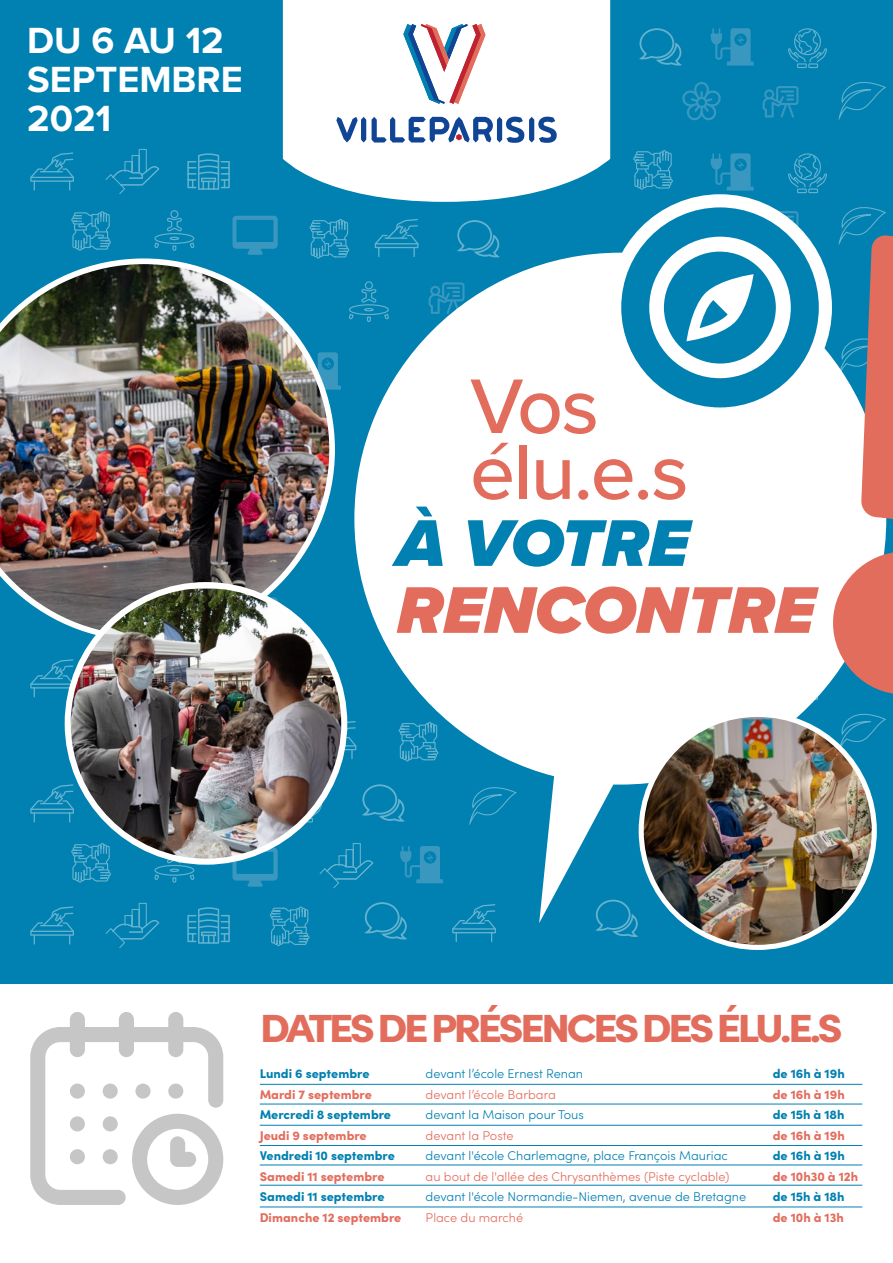
<style>
.page{position:relative;width:893px;height:1263px;background:#fff}
.page>*{position:absolute;margin:0;border:0;box-sizing:border-box;transform-origin:0 0}
.t1{font:500 80.25px/65.8px "Proxima Nova";letter-spacing:-.02em;color:#e36d5d}
.t2{font:italic 900 68.4px "Proxima Nova";color:#e36d5d}
.t3{font:italic 900 68.4px "Proxima Nova";color:#0081b1}
.t4{font:900 39.3px "Sofia Pro";letter-spacing:-.09em;color:#e36d5d;scale:1.1 1}
.t5{font:700 37.65px/38.8px "Proxima Nova";color:#fff}
.t6{font:300 12.75px "Sofia Pro";color:#0081b1}
.t7{font:900 12.75px "Sofia Pro";color:#0081b1}
.t8{font:900 12.75px "Sofia Pro";color:#e36d5d}
.t9{font:300 12.75px "Sofia Pro";color:#e36d5d}
</style>
<div class="page">
<div style="left:0;top:0;width:893px;height:984px;background:#0081b1"></div>
<svg style="left:30px;top:1012px;width:193px;height:193px"></svg>
<div style="left:135px;top:1083px;width:16px;height:16px;background:#c6c6c6;border-radius:50%"></div>
<div style="left:103px;top:1116px;width:15px;height:15px;background:#c6c6c6;border-radius:50%"></div>
<div style="left:70px;top:1083px;width:15px;height:16px;background:#c6c6c6;border-radius:50%"></div>
<div style="left:70px;top:1116px;width:15px;height:15px;background:#c6c6c6;border-radius:50%"></div>
<div style="left:70px;top:1149px;width:15px;height:15px;background:#c6c6c6;border-radius:50%"></div>
<div style="left:103px;top:1149px;width:15px;height:15px;background:#c6c6c6;border-radius:50%"></div>
<div style="left:103px;top:1083px;width:15px;height:16px;background:#c6c6c6;border-radius:50%"></div>
<hr style="left:260px;top:1084px;width:602px;height:1px;background:#0081b1">
<hr style="left:260px;top:1104px;width:602px;height:1px;background:#0081b1">
<hr style="left:260px;top:1125px;width:602px;height:1px;background:#0081b1">
<hr style="left:260px;top:1145px;width:602px;height:1px;background:#0081b1">
<hr style="left:260px;top:1165px;width:602px;height:1px;background:#0081b1">
<hr style="left:260px;top:1185px;width:602px;height:1px;background:#0081b1">
<hr style="left:260px;top:1207px;width:602px;height:1px;background:#0081b1">
<svg style="left:375px;top:219px;width:44px;height:38px"></svg>
<svg style="left:30px;top:152px;width:44px;height:39px"></svg>
<svg style="left:30px;top:659px;width:38px;height:38px"></svg>
<svg style="left:30px;top:784px;width:38px;height:38px"></svg>
<svg style="left:452px;top:904px;width:44px;height:38px"></svg>
<svg style="left:344px;top:721px;width:12px;height:38px"></svg>
<svg style="left:30px;top:906px;width:44px;height:38px"></svg>
<svg style="left:838px;top:82px;width:48px;height:37px"></svg>
<svg style="left:838px;top:713px;width:48px;height:38px"></svg>
<svg style="left:469px;top:787px;width:48px;height:37px"></svg>
<svg style="left:309px;top:219px;width:41px;height:39px"></svg>
<svg style="left:71px;top:211px;width:40px;height:40px"></svg>
<svg style="left:398px;top:721px;width:41px;height:41px"></svg>
<svg style="left:633px;top:150px;width:40px;height:40px"></svg>
<svg style="left:269px;top:906px;width:41px;height:41px"></svg>
<svg style="left:72px;top:862px;width:39px;height:21px"></svg>
<svg style="left:105px;top:149px;width:55px;height:45px"></svg>
<svg style="left:319px;top:843px;width:55px;height:46px"></svg>
<svg style="left:105px;top:902px;width:55px;height:46px"></svg>
<svg style="left:187px;top:153px;width:43px;height:37px"></svg>
<svg style="left:187px;top:907px;width:43px;height:37px"></svg>
<div style="left:365px;top:281px;width:8px;height:8px;border:1px solid #fff;border-radius:50%"></div>
<svg style="left:349px;top:288px;width:40px;height:34px"></svg>
<div style="left:170px;top:210px;width:8px;height:8px;border:1px solid #fff;border-radius:50%"></div>
<svg style="left:154px;top:217px;width:41px;height:34px"></svg>
<svg style="left:154px;top:862px;width:41px;height:21px"></svg>
<svg style="left:639px;top:28px;width:43px;height:38px"></svg>
<svg style="left:457px;top:220px;width:43px;height:38px"></svg>
<svg style="left:364px;top:902px;width:43px;height:38px"></svg>
<svg style="left:595px;top:923px;width:43px;height:14px"></svg>
<svg style="left:362px;top:784px;width:43px;height:38px"></svg>
<svg style="left:682px;top:82px;width:39px;height:39px"></svg>
<svg style="left:762px;top:86px;width:36px;height:32px"></svg>
<svg style="left:429px;top:282px;width:35px;height:32px"></svg>
<svg style="left:788px;top:28px;width:39px;height:40px"></svg>
<svg style="left:788px;top:153px;width:39px;height:40px"></svg>
<svg style="left:233px;top:216px;width:45px;height:39px"></svg>
<svg style="left:233px;top:862px;width:45px;height:25px"></svg>
<svg style="left:711px;top:28px;width:43px;height:38px"></svg>
<svg style="left:335px;top:352px;width:6px;height:38px"></svg>
<svg style="left:711px;top:153px;width:43px;height:38px"></svg>
<svg style="left:400px;top:846px;width:43px;height:37px"></svg>
<img style="left:0;top:258px;width:335px;height:368px">
<svg style="left:539px;top:772px;width:147px;height:151px"></svg>
<div style="left:354px;top:253px;width:532px;height:531px;background:#fff;border-radius:50%"></div>
<svg style="left:283px;top:0;width:327px;height:202px;background:#ecf5f9"></svg>
<svg style="left:403px;top:24px;width:82px;height:80px;background:#cec4ce"></svg>
<svg style="left:336px;top:117px;width:30px;height:26px"></svg>
<svg style="left:372px;top:117px;width:185px;height:26px;background:#91a8cc"></svg>
<img style="left:68px;top:589px;width:276px;height:273px">
<div style="left:65px;top:582px;width:282px;height:283px;border:6px solid #fff;border-radius:50%"></div>
<img style="left:641px;top:714px;width:233px;height:233px;border-radius:117px">
<div style="left:639px;top:712px;width:238px;height:238px;border:5px solid #fff;border-radius:50%"></div>
<svg style="left:615px;top:201px;width:210px;height:213px;fill:#0081b1"></svg>
<div style="left:608px;top:194px;width:224px;height:227px;border:13px solid #fff;border-radius:50%"></div>
<svg style="left:639px;top:206px;width:254px;height:494px"></svg>
<h3 class="t5" style="left:27px;top:20px;width:217px">DU 6 AU 12<br>SEPTEMBRE<br>2021</h3>
<h1 class="t1" style="left:470px;top:370px;width:220px">Vos élu.e.s</h1>
<h2 class="t3" style="left:397px;top:492px;width:294px">À VOTRE</h2>
<h2 class="t2" style="left:397px;top:559px;width:420px">RENCONTRE</h2>
<h3 class="t4" style="left:260px;top:997px;width:531px">DATES DE PRÉSENCES DES ÉLU.E.S</h3>
<p class="t7" style="left:260px;top:1064px;width:111px">Lundi 6 septembre</p>
<p class="t6" style="left:426px;top:1064px;width:159px">devant l’école Ernest Renan</p>
<p class="t7" style="left:773px;top:1064px;width:73px">de 16h à 19h</p>
<p class="t8" style="left:260px;top:1084px;width:114px">Mardi 7 septembre</p>
<p class="t9" style="left:426px;top:1085px;width:132px">devant l’école Barbara</p>
<p class="t8" style="left:773px;top:1084px;width:73px">de 16h à 19h</p>
<p class="t7" style="left:260px;top:1105px;width:133px">Mercredi 8 septembre</p>
<p class="t6" style="left:426px;top:1105px;width:160px">devant la Maison pour Tous</p>
<p class="t7" style="left:773px;top:1105px;width:73px">de 15h à 18h</p>
<p class="t8" style="left:260px;top:1125px;width:109px">Jeudi 9 septembre</p>
<p class="t9" style="left:426px;top:1126px;width:89px">devant la Poste</p>
<p class="t8" style="left:773px;top:1125px;width:73px">de 16h à 19h</p>
<p class="t7" style="left:260px;top:1146px;width:137px">Vendredi 10 septembre</p>
<p class="t6" style="left:426px;top:1146px;width:304px">devant l'école Charlemagne, place François Mauriac</p>
<p class="t7" style="left:773px;top:1146px;width:73px">de 16h à 19h</p>
<p class="t8" style="left:260px;top:1166px;width:126px">Samedi 11 septembre</p>
<p class="t9" style="left:426px;top:1167px;width:305px">au bout de l'allée des Chrysanthèmes (Piste cyclable)</p>
<p class="t8" style="left:773px;top:1166px;width:87px">de 10h30 à 12h</p>
<p class="t7" style="left:260px;top:1187px;width:126px">Samedi 11 septembre</p>
<p class="t6" style="left:426px;top:1187px;width:322px">devant l'école Normandie-Niemen, avenue de Bretagne</p>
<p class="t7" style="left:773px;top:1187px;width:73px">de 15h à 18h</p>
<p class="t8" style="left:260px;top:1207px;width:143px">Dimanche 12 septembre</p>
<p class="t9" style="left:426px;top:1208px;width:99px">Place du marché</p>
<p class="t8" style="left:773px;top:1207px;width:73px">de 10h à 13h</p>
</div>
